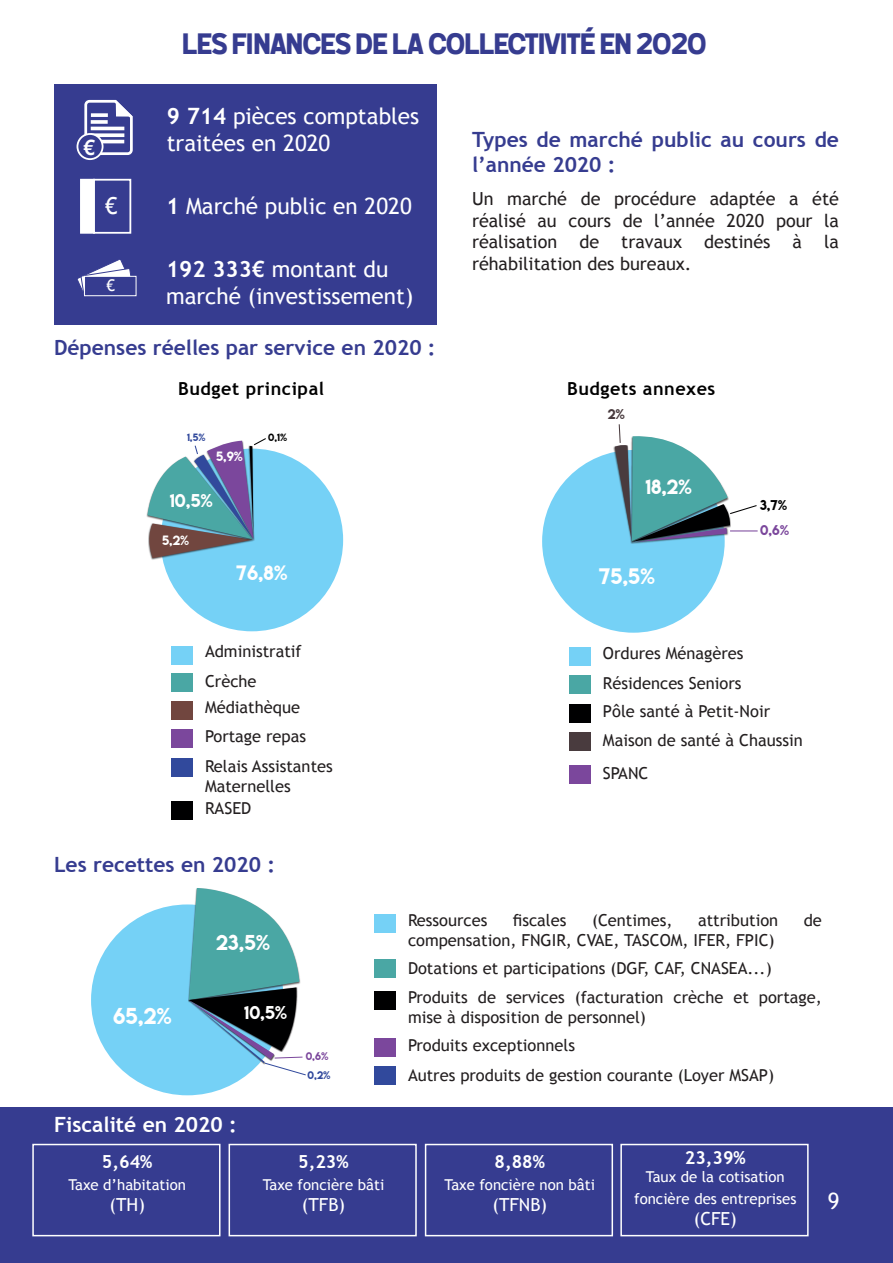
<style>
.page{position:relative;width:893px;height:1263px;background:#fff}
.page>*{position:absolute;margin:0;border:0;box-sizing:border-box;transform-origin:0 0}
.t1{font:30px "Questrian 2";color:#363c90}
.t2{font:23.4px "Trebuchet MS";color:#fff}
.t3{font:22.5px/27px "Trebuchet MS";color:#fff}
.t4{font:700 21.3px "Trebuchet MS";color:#fff}
.t5{font:700 21px/25.2px "Trebuchet MS";color:#363c90}
.t6{font:700 21px "Trebuchet MS";color:#fff}
.t7{font:20.4px "Lemon Milk";color:#fff}
.t8{font:19.95px "Lemon Milk";color:#fff}
.t9{font:19.2px "Lemon Milk";color:#fff}
.t10{font:18.45px "Lemon Milk";color:#fff}
.t11{font:18px/21.6px "Trebuchet MS";color:#231f20;text-align:justify}
.t12{font:700 18px "Trebuchet MS";letter-spacing:.03em;color:#000}
.t13{font:700 18px "Trebuchet MS";color:#fff}
.t14{font:18px "Trebuchet MS";color:#fff}
.t15{font:16.5px/19.8px "Trebuchet MS";color:#231f20}
.t16{font:16.5px "Lemon Milk";color:#fff}
.t17{font:16.2px "Trebuchet MS";color:#fff}
.t18{font:15px/21.6px "Trebuchet MS";color:#fff;text-align:center}
.t19{font:12.6px "Lemon Milk";color:#000001}
.t20{font:12.6px "Lemon Milk";color:#7b479c}
.t21{font:12.6px "Lemon Milk";color:#493b3e}
.t22{font:12px "Lemon Milk";color:#fff}
.t23{font:9.9px "Lemon Milk";color:#7b479c}
.t24{font:9.9px "Lemon Milk";color:#31499c}
.t25{font:9.45px "Lemon Milk";color:#31499c}
.t26{font:9.45px "Lemon Milk";color:#000001}
.s1{font-weight:700}
</style>
<div class="page">
<div style="left:54px;top:84px;width:383px;height:240px;background:#363c90"></div>
<svg style="left:83px;top:99px;width:50px;height:57px"></svg>
<svg style="left:91px;top:113px;width:17px;height:4px"></svg>
<svg style="left:91px;top:120px;width:17px;height:4px"></svg>
<hr style="left:91px;top:127px;width:33px;height:3px;background:#fff">
<svg style="left:94px;top:133px;width:30px;height:4px"></svg>
<hr style="left:91px;top:140px;width:33px;height:3px;background:#fff">
<div style="left:77px;top:134px;width:26px;height:25px;background:#363c90;border-radius:50%"></div>
<div style="left:77px;top:133px;width:27px;height:27px;border:2px solid #fff;border-radius:50%"></div>
<div style="left:80px;top:179px;width:15px;height:55px;background:#fff"></div>
<div style="left:93px;top:179px;width:38px;height:55px;background:#363c90;border:2px solid #fff"></div>
<svg style="left:77px;top:259px;width:57px;height:38px"></svg>
<div style="left:84px;top:276px;width:53px;height:20px;background:#363c90;border:1px solid #fff"></div>
<div style="left:171px;top:674px;width:22px;height:18px;background:#4aa7a4"></div>
<div style="left:171px;top:758px;width:22px;height:18px;background:#31499c"></div>
<div style="left:171px;top:729px;width:22px;height:18px;background:#7b479c"></div>
<div style="left:171px;top:801px;width:22px;height:18px;background:#000001"></div>
<div style="left:171px;top:646px;width:22px;height:18px;background:#75d1f6"></div>
<div style="left:171px;top:702px;width:22px;height:18px;background:#71463f"></div>
<div style="left:161px;top:449px;width:182px;height:182px;background:#75d1f6;border-radius:50%"></div>
<div style="left:148px;top:523px;width:105px;height:38px;background:#231f20;opacity:.75"></div>
<svg style="left:146px;top:438px;width:121px;height:120px"></svg>
<div style="left:569px;top:676px;width:22px;height:18px;background:#4aa7a4"></div>
<div style="left:569px;top:766px;width:22px;height:18px;background:#7b479c"></div>
<div style="left:569px;top:733px;width:22px;height:18px;background:#493b3e"></div>
<div style="left:569px;top:704px;width:22px;height:18px;background:#000001"></div>
<div style="left:569px;top:648px;width:22px;height:18px;background:#75d1f6"></div>
<div style="left:542px;top:450px;width:183px;height:183px;background:#75d1f6;border-radius:50%"></div>
<div style="left:613px;top:445px;width:19px;height:96px;background:#231f20;opacity:.75"></div>
<div style="left:635px;top:527px;width:93px;height:18px;background:#231f20;opacity:.75"></div>
<svg style="left:615px;top:424px;width:143px;height:118px"></svg>
<div style="left:91px;top:904px;width:193px;height:191px;background:#75d1f6;border-radius:50%"></div>
<svg style="left:189px;top:888px;width:117px;height:188px"></svg>
<div style="left:374px;top:959px;width:22px;height:18px;background:#4aa7a4"></div>
<div style="left:374px;top:1067px;width:22px;height:18px;background:#31499c"></div>
<div style="left:374px;top:1038px;width:22px;height:18px;background:#7b479c"></div>
<div style="left:374px;top:991px;width:22px;height:18px;background:#000001"></div>
<div style="left:374px;top:914px;width:22px;height:18px;background:#75d1f6"></div>
<div style="left:0;top:1108px;width:893px;height:155px;background:#363c90"></div>
<div style="left:32px;top:1144px;width:189px;height:92px;border:2px solid #fff"></div>
<div style="left:229px;top:1144px;width:188px;height:92px;border:2px solid #fff"></div>
<div style="left:425px;top:1144px;width:188px;height:92px;border:2px solid #fff"></div>
<div style="left:620px;top:1144px;width:189px;height:92px;border:2px solid #fff"></div>
<p class="t4" style="left:83px;top:134px;width:14px">€</p>
<h2 class="t2" style="left:105px;top:192px;width:14px">€</h2>
<p class="t17" style="left:106px;top:276px;width:10px">€</p>
<h1 class="t1" style="left:184px;top:27px;width:525px">LES FINANCES DE LA COLLECTIVITÉ EN 2020</h1>
<h3 class="t3" style="left:167px;top:103px;width:254px"><span class="s1">9 714</span> pièces comptables traitées en 2020</h3>
<h3 class="t3" style="left:166px;top:192px;width:247px"><span class="s1">1</span> Marché public en 2020</h3>
<h3 class="t3" style="left:166px;top:256px;width:249px"><span class="s1">192 333€</span> montant du marché (investissement)</h3>
<p class="t5" style="left:472px;top:127px;width:368px">Types de marché public au cours de l’année 2020 :</p>
<p class="t11" style="left:472px;top:188px;width:368px">Un marché de procédure adaptée a été réalisé au cours de l’année 2020 pour la réalisation de travaux destinés à la réhabilitation des bureaux.</p>
<p class="t5" style="left:54px;top:335px;width:383px">Dépenses réelles par service en 2020 :</p>
<p class="t12" style="left:178px;top:377px;width:147px">Budget principal</p>
<p class="t12" style="left:567px;top:377px;width:150px">Budgets annexes</p>
<p class="t25" style="left:187px;top:430px;width:20px">1,5%</p>
<p class="t26" style="left:268px;top:430px;width:21px">0,1%</p>
<p class="t22" style="left:216px;top:448px;width:29px">5,9%</p>
<p class="t16" style="left:170px;top:488px;width:45px">10,5%</p>
<p class="t22" style="left:162px;top:532px;width:29px">5,2%</p>
<p class="t10" style="left:236px;top:559px;width:53px">76,8%</p>
<p class="t15" style="left:205px;top:642px;width:98px">Administratif</p>
<p class="t15" style="left:205px;top:672px;width:53px">Crèche</p>
<p class="t15" style="left:205px;top:697px;width:96px">Médiathèque</p>
<p class="t15" style="left:205px;top:726px;width:103px">Portage repas</p>
<p class="t15" style="left:205px;top:756px;width:129px">Relais Assistantes<br>Maternelles</p>
<p class="t15" style="left:205px;top:798px;width:48px">RASED</p>
<p class="t5" style="left:54px;top:852px;width:223px">Les recettes en 2020 :</p>
<p class="t7" style="left:113px;top:1001px;width:60px">65,2%</p>
<p class="t9" style="left:216px;top:929px;width:56px">23,5%</p>
<p class="t16" style="left:244px;top:1001px;width:45px">10,5%</p>
<p class="t23" style="left:306px;top:1049px;width:24px">0,6%</p>
<p class="t24" style="left:308px;top:1068px;width:25px">0,2%</p>
<p class="t6" style="left:54px;top:1111px;width:184px">Fiscalité en 2020 :</p>
<p class="t13" style="left:102px;top:1150px;width:52px">5,64%</p>
<p class="t18" style="left:68px;top:1174px;width:119px">Taxe d’habitation</p>
<p class="t14" style="left:110px;top:1194px;width:37px">(TH)</p>
<p class="t13" style="left:298px;top:1150px;width:52px">5,23%</p>
<p class="t18" style="left:263px;top:1174px;width:123px">Taxe foncière bâti</p>
<p class="t14" style="left:302px;top:1194px;width:45px">(TFB)</p>
<p class="t21" style="left:608px;top:405px;width:19px">2%</p>
<p class="t10" style="left:645px;top:473px;width:48px">18,2%</p>
<p class="t8" style="left:599px;top:561px;width:58px">75,5%</p>
<p class="t19" style="left:760px;top:496px;width:29px">3,7%</p>
<p class="t20" style="left:760px;top:521px;width:31px">0,6%</p>
<p class="t15" style="left:603px;top:638px;width:142px;line-height:30.2px">Ordures Ménagères<br>Résidences Seniors</p>
<p class="t15" style="left:603px;top:701px;width:169px">Pôle santé à Petit-Noir</p>
<p class="t15" style="left:603px;top:731px;width:201px">Maison de santé à Chaussin</p>
<p class="t15" style="left:603px;top:764px;width:47px">SPANC</p>
<p class="t15" style="left:408px;top:911px;width:81px">Ressources</p>
<p class="t15" style="left:513px;top:911px;width:55px">fiscales</p>
<p class="t15" style="left:592px;top:911px;width:82px">(Centimes,</p>
<p class="t15" style="left:698px;top:911px;width:82px">attribution</p>
<p class="t15" style="left:804px;top:911px;width:20px">de</p>
<p class="t15" style="left:408px;top:930px;width:368px">compensation, FNGIR, CVAE, TASCOM, IFER, FPIC)</p>
<p class="t15" style="left:408px;top:953px;width:415px;line-height:29.8px">Dotations et participations (DGF, CAF, CNASEA...)<br>Produits de services (facturation crèche et portage,</p>
<p class="t15" style="left:408px;top:1008px;width:239px">mise à disposition de personnel)</p>
<p class="t15" style="left:408px;top:1035px;width:169px">Produits exceptionnels</p>
<p class="t15" style="left:408px;top:1066px;width:368px">Autres produits de gestion courante (Loyer MSAP)</p>
<p class="t13" style="left:494px;top:1150px;width:52px">8,88%</p>
<p class="t18" style="left:444px;top:1174px;width:152px">Taxe foncière non bâti</p>
<p class="t14" style="left:492px;top:1194px;width:56px">(TFNB)</p>
<p class="t13" style="left:685px;top:1146px;width:63px">23,39%</p>
<p class="t18" style="left:634px;top:1166px;width:164px">Taux de la cotisation foncière des entreprises</p>
<p class="t14" style="left:694px;top:1208px;width:45px">(CFE)</p>
<h3 class="t3" style="left:828px;top:1187px;width:13px">9</h3>
</div>
